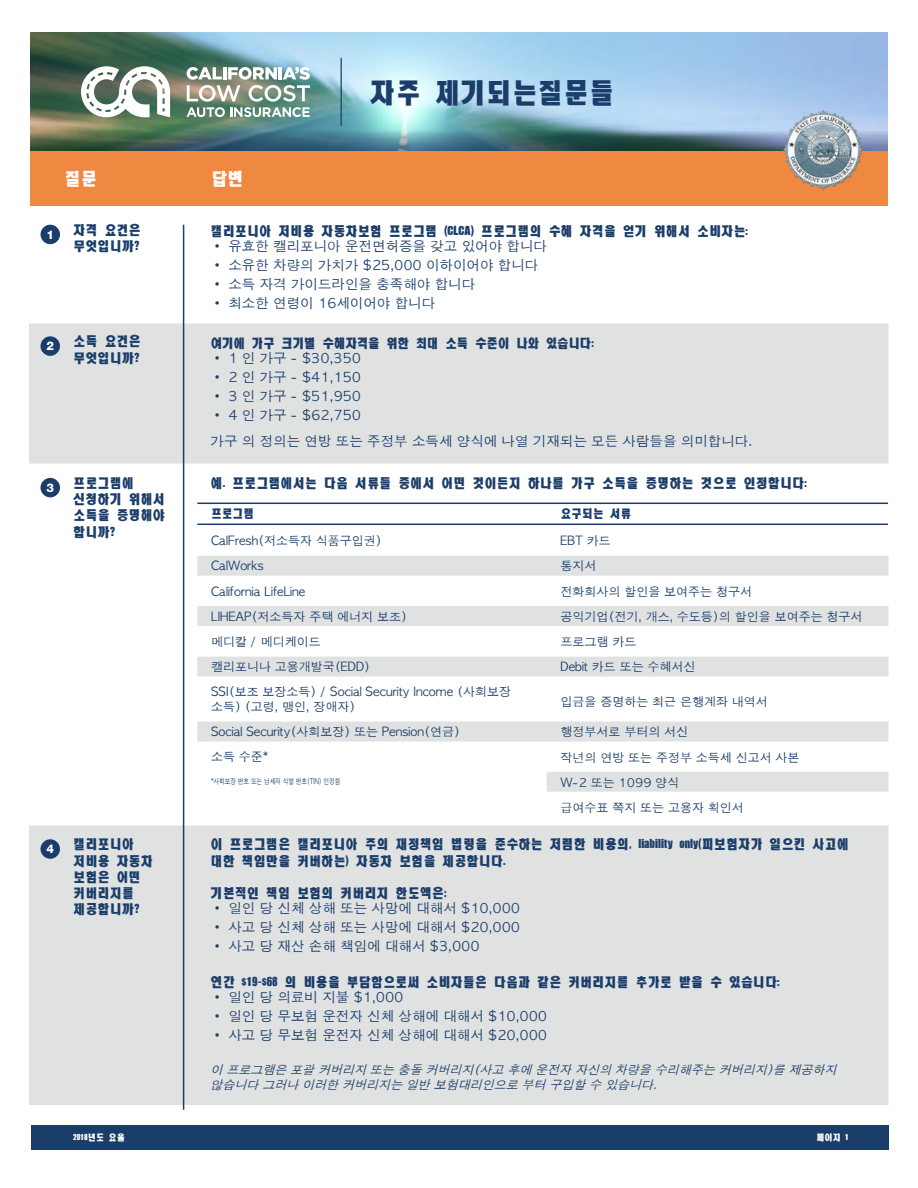
<style>
.page{position:relative;width:918px;height:1188px;background:#fff}
.page>*{position:absolute;margin:0;border:0;box-sizing:border-box;transform-origin:0 0}
.t1{font:28.5px "JCH Ead A";color:#1a3d6a}
.t2{font:18px "JCH Ead A";color:#fff}
.t3{font:13.5px/26.4px "Apple Gothic";color:#1a3d6a}
.t4{font:13.5px/16.2px "JCH Ead A";color:#1a3d6a}
.t5{font:13.05px "JCH Ead A";letter-spacing:-.03em;color:#1a3d6a}
.t6{font:12px/25.2px "Apple Gothic";color:#1a3d6a}
.t7{font:italic 12px/15px "Apple Gothic";color:#1a3d6a}
.t8{font:12px "JCH Ead A";color:#1a3d6a}
.t9{font:800 12px "Helvetica Neue";color:#fff}
.t10{font:9px "JCH Ead A";color:#fff}
.t11{font:7.5px "Apple Gothic";color:#1a3d6a;scale:.75 1}
</style>
<div class="page">
<div style="left:31px;top:1125px;width:858px;height:25px;background:#1a3d6a"></div>
<img style="left:30px;top:33px;width:858px;height:97px">
<img style="left:30px;top:130px;width:858px;height:21px">
<div style="left:30px;top:151px;width:858px;height:54px;background:#ef8840"></div>
<svg style="left:81px;top:66px;width:89px;height:51px"></svg>
<img style="left:187px;top:67px;width:123px;height:50px">
<hr style="left:341px;top:58px;width:1px;height:68px;background:#1c3d6b">
<img style="left:782px;top:108px;width:82px;height:82px">
<div style="left:29px;top:323px;width:860px;height:141px;background:#e0e1e1;border:2px solid #e0e1e1"></div>
<div style="left:29px;top:826px;width:860px;height:279px;background:#e0e1e1"></div>
<div style="left:547px;top:772px;width:342px;height:20px;background:#e0e1e1"></div>
<div style="left:197px;top:722px;width:692px;height:19px;background:#e0e1e1"></div>
<div style="left:197px;top:657px;width:692px;height:20px;background:#e0e1e1;border:2px solid #e0e1e1"></div>
<div style="left:197px;top:606px;width:692px;height:20px;background:#e0e1e1"></div>
<div style="left:197px;top:556px;width:692px;height:20px;background:#e0e1e1"></div>
<hr style="left:183px;top:225px;width:1px;height:885px;background:#1a3d6a">
<div style="left:41px;top:225px;width:19px;height:19px;background:#1c3d6b;border-radius:50%"></div>
<div style="left:41px;top:336px;width:19px;height:20px;background:#1c3d6b;border-radius:50%"></div>
<div style="left:41px;top:478px;width:19px;height:19px;background:#1c3d6b;border-radius:50%"></div>
<div style="left:41px;top:839px;width:19px;height:20px;background:#1c3d6b;border-radius:50%"></div>
<hr style="left:197px;top:524px;width:691px;height:1px;background:#1c3d6b">
<hr style="left:197px;top:503px;width:691px;height:1px;background:#1c3d6b">
<h1 class="t1" style="left:369px;top:79px;width:247px">자주 제기되는질문들</h1>
<h2 class="t2" style="left:65px;top:170px;width:34px">질문</h2>
<h2 class="t2" style="left:211px;top:170px;width:34px">답변</h2>
<p class="t9" style="left:46px;top:227px;width:9px">1</p>
<p class="t4" style="left:73px;top:222px;width:69px">자격 요건은 무엇입니까?</p>
<p class="t9" style="left:46px;top:339px;width:9px">2</p>
<p class="t4" style="left:73px;top:333px;width:69px">소득 요건은 무엇입니까?</p>
<p class="t9" style="left:46px;top:480px;width:9px">3</p>
<p class="t4" style="left:73px;top:475px;width:93px">프로그램에 신청하기 위해서 소득을 증명해야 합니까?</p>
<p class="t9" style="left:46px;top:842px;width:9px">4</p>
<p class="t4" style="left:73px;top:836px;width:81px">캘리포니아 저비용 자동차 보험은 어떤 커버리지를 제공합니까?</p>
<p class="t4" style="left:211px;top:223px;width:539px">캘리포니아 저비용 자동차보험 프로그램 (CLCA) 프로그램의 수혜 자격을 얻기 위해서 소비자는:</p>
<p class="t3" style="left:211px;top:234px;width:338px">• 유효한 캘리포니아 운전면허증을 갖고 있어야 합니다</p>
<p class="t3" style="left:211px;top:253px;width:329px">• 소유한 차량의 가치가 $25,000 이하이어야 합니다</p>
<p class="t3" style="left:211px;top:271px;width:266px">• 소득 자격 가이드라인을 충족해야 합니다</p>
<p class="t3" style="left:211px;top:290px;width:226px">• 최소한 연령이 16세이어야 합니다</p>
<p class="t5" style="left:211px;top:337px;width:385px">여기에 가구 크기별 수혜자격을 위한 최대 소득 수준이 나와 있습니다:</p>
<p class="t3" style="left:211px;top:345px;width:152px">• 1 인 가구 - $30,350</p>
<p class="t3" style="left:211px;top:364px;width:152px">• 2 인 가구 - $41,150</p>
<p class="t3" style="left:211px;top:383px;width:152px">• 3 인 가구 - $51,950</p>
<p class="t3" style="left:211px;top:402px;width:544px">• 4 인 가구 - $62,750<br>가구 의 정의는 연방 또는 주정부 소득세 양식에 나열 기재되는 모든 사람들을 의미합니다.</p>
<p class="t4" style="left:211px;top:475px;width:598px">예. 프로그램에서는 다음 서류들 중에서 어떤 것이든지 하나를 가구 소득을 증명하는 것으로 인정합니다:</p>
<p class="t8" style="left:211px;top:507px;width:45px">프로그램</p>
<p class="t6" style="left:211px;top:529px;width:302px">CalFresh(저소득자 식품구입권)<br>CalWorks<br>California LifeLine<br>LIHEAP(저소득자 주택 에너지 보조)<br>메디칼 / 메디케이드<br>캘리포니나 고용개발국(EDD)<br>SSI(보조 보장소득) / Social Security Income (사회보장</p>
<p class="t6" style="left:211px;top:694px;width:251px">소득) (고령, 맹인, 장애자)<br>Social Security(사회보장) 또는 Pension(연금) 소득 수준*</p>
<p class="t11" style="left:211px;top:777px;width:174px">*사회보장 번호 또는 납세자 식별 번호(TIN) 인정함</p>
<p class="t8" style="left:561px;top:507px;width:72px">요구되는 서류</p>
<p class="t6" style="left:561px;top:529px;width:303px">EBT 카드<br>통지서<br>전화회사의 할인을 보여주는 청구서<br>공익기업(전기, 개스, 수도등)의 할인을 보여주는 청구서 프로그램 카드<br>Debit 카드 또는 수혜서신</p>
<p class="t6" style="left:561px;top:689px;width:209px">입금을 증명하는 최근 은행계좌 내역서</p>
<p class="t6" style="left:561px;top:720px;width:241px">행정부서로 부터의 서신<br>작년의 연방 또는 주정부 소득세 신고서 사본<br>W-2 또는 1099 양식<br>급여수표 쪽지 또는 고용자 획인서</p>
<p class="t4" style="left:211px;top:836px;width:640px">이 프로그램은 캘리포니아 주의 재정책임 법령을 준수하는 저렴한 비용의, liability only(피보험자가 일으킨 사고에 대한 책임만을 커버하는) 자동차 보험을 제공합니다.</p>
<p class="t4" style="left:211px;top:885px;width:238px">기본적인 책임 보험의 커버리지 한도액은:</p>
<p class="t3" style="left:211px;top:895px;width:311px">• 일인 당 신체 상해 또는 사망에 대해서 $10,000</p>
<p class="t3" style="left:211px;top:914px;width:311px">• 사고 당 신체 상해 또는 사망에 대해서 $20,000</p>
<p class="t3" style="left:211px;top:933px;width:270px">• 사고 당 재산 손해 책임에 대해서 $3,000</p>
<p class="t4" style="left:211px;top:974px;width:571px">연간 $19-$68 의 비용을 부담함으로써 소비자들은 다음과 같은 커버리지를 추가로 받을 수 있습니다:</p>
<p class="t3" style="left:211px;top:984px;width:194px">• 일인 당 의료비 지불 $1,000</p>
<p class="t3" style="left:211px;top:1003px;width:338px">• 일인 당 무보험 운전자 신체 상해에 대해서 $10,000</p>
<p class="t3" style="left:211px;top:1022px;width:338px">• 사고 당 무보험 운전자 신체 상해에 대해서 $20,000</p>
<p class="t7" style="left:211px;top:1062px;width:633px">이 프로그램은 포괄 커버리지 또는 충돌 커버리지(사고 후에 운전자 자신의 차량을 수리해주는 커버리지)를 제공하지 않습니다 그러나 이러한 커버리지는 일반 보험대리인으로 부터 구입할 수 있습니다.</p>
<p class="t10" style="left:73px;top:1133px;width:53px">2018년도 요율</p>
<p class="t10" style="left:816px;top:1133px;width:34px">페이지 1</p>
</div>
